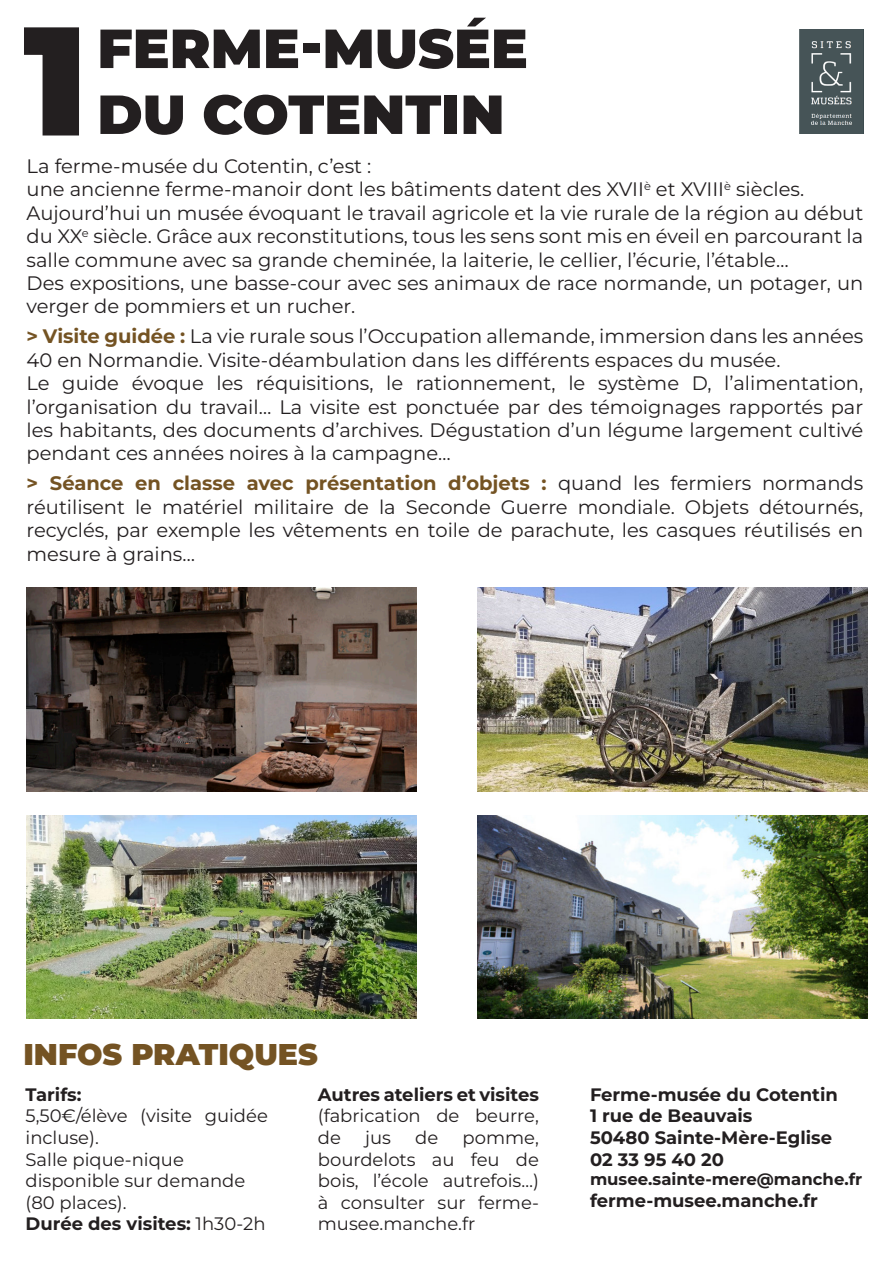
<style>
.page{position:relative;width:893px;height:1263px;background:#fff}
.page>*{position:absolute;margin:0;border:0;box-sizing:border-box;transform-origin:0 0}
.t1{font:900 154.5px "Montserrat";color:#231f20}
.t2{font:900 54.9px "Montserrat";color:#231f20}
.t3{font:900 30px "Montserrat";color:#745323}
.t4{font:19.5px/23.4px "Montserrat";color:#231f20;text-align:justify}
.t5{font:700 18px/21.6px "Montserrat";color:#231f20;text-align:justify}
.t6{font:18px/21.6px "Montserrat";color:#231f20}
.t7{font:700 16.5px "Montserrat";color:#231f20}
.s1{font-weight:700;color:#745323}
.s2{font-weight:400}
</style>
<div class="page">
<img style="left:27px;top:588px;width:390px;height:203px">
<img style="left:477px;top:588px;width:390px;height:203px">
<img style="left:27px;top:815px;width:390px;height:203px">
<img style="left:477px;top:815px;width:390px;height:203px">
<img style="left:800px;top:30px;width:63px;height:103px">
<p class="t2" style="left:97px;top:12px;width:432px">FERME-MUSÉE</p>
<p class="t1" style="left:23px;top:-22px;width:66px">1</p>
<p class="t2" style="left:97px;top:78px;width:409px">DU COTENTIN</p>
<p class="t4" style="left:27px;top:154px;width:346px">La ferme-musée du Cotentin, c’est :</p>
<p class="t4" style="left:27px;top:177px;width:779px">une ancienne ferme-manoir dont les bâtiments datent des XVII<sup>è</sup> et XVIII<sup>è</sup> siècles.</p>
<p class="t4" style="left:27px;top:201px;width:838px">Aujourd’hui un musée évoquant le travail agricole et la vie rurale de la région au début du XX<sup>e</sup> siècle. Grâce aux reconstitutions, tous les sens sont mis en éveil en parcourant la salle commune avec sa grande cheminée, la laiterie, le cellier, l’écurie, l’étable…</p>
<p class="t4" style="left:27px;top:271px;width:838px">Des expositions, une basse-cour avec ses animaux de race normande, un potager, un verger de pommiers et un rucher.</p>
<p class="t4" style="left:27px;top:324px;width:838px"><span class="s1">&gt; Visite guidée :</span> La vie rurale sous l’Occupation allemande, immersion dans les années<br>40 en Normandie. Visite-déambulation dans les différents espaces du musée.</p>
<p class="t4" style="left:27px;top:371px;width:838px">Le guide évoque les réquisitions, le rationnement, le système D, l’alimentation, l’organisation du travail… La visite est ponctuée par des témoignages rapportés par les habitants, des documents d’archives. Dégustation d’un légume largement cultivé pendant ces années noires à la campagne…</p>
<p class="t4" style="left:27px;top:471px;width:838px"><span class="s1">&gt; Séance en classe avec présentation d’objets :</span> quand les fermiers normands réutilisent le matériel militaire de la Seconde Guerre mondiale. Objets détournés, recyclés, par exemple les vêtements en toile de parachute, les casques réutilisés en mesure à grains…</p>
<p class="t3" style="left:23px;top:1035px;width:296px">INFOS PRATIQUES</p>
<p class="t5" style="left:26px;top:1083px;width:58px">Tarifs:</p>
<p class="t6" style="left:26px;top:1105px;width:244px">5,50€/élève (visite guidée incluse).</p>
<p class="t6" style="left:26px;top:1148px;width:221px">Salle pique-nique disponible sur demande (80 places).</p>
<p class="t5" style="left:26px;top:1213px;width:242px">Durée des visites: <span class="s2">1h30-2h</span></p>
<p class="t5" style="left:318px;top:1083px;width:223px">Autres ateliers et visites <span class="s2">(fabrication de beurre, de</span></p>
<p class="t6" style="left:365px;top:1126px;width:27px">jus</p>
<p class="t6" style="left:415px;top:1126px;width:25px">de</p>
<p class="t6" style="left:318px;top:1126px;width:223px;text-align:justify;text-indent:145px">pomme, bourdelots au feu de bois, l’école autrefois…) à consulter sur ferme&shy;musee.manche.fr</p>
<p class="t5" style="left:590px;top:1083px;width:249px">Ferme-musée du Cotentin</p>
<p class="t5" style="left:590px;top:1105px;width:164px">1 rue de Beauvais</p>
<p class="t5" style="left:590px;top:1126px;width:244px">50480 Sainte-Mère-Eglise</p>
<p class="t5" style="left:590px;top:1148px;width:136px">02 33 95 40 20</p>
<p class="t7" style="left:590px;top:1168px;width:274px">musee.sainte-mere@manche.fr</p>
<p class="t5" style="left:590px;top:1189px;width:230px">ferme-musee.manche.fr</p>
</div>
